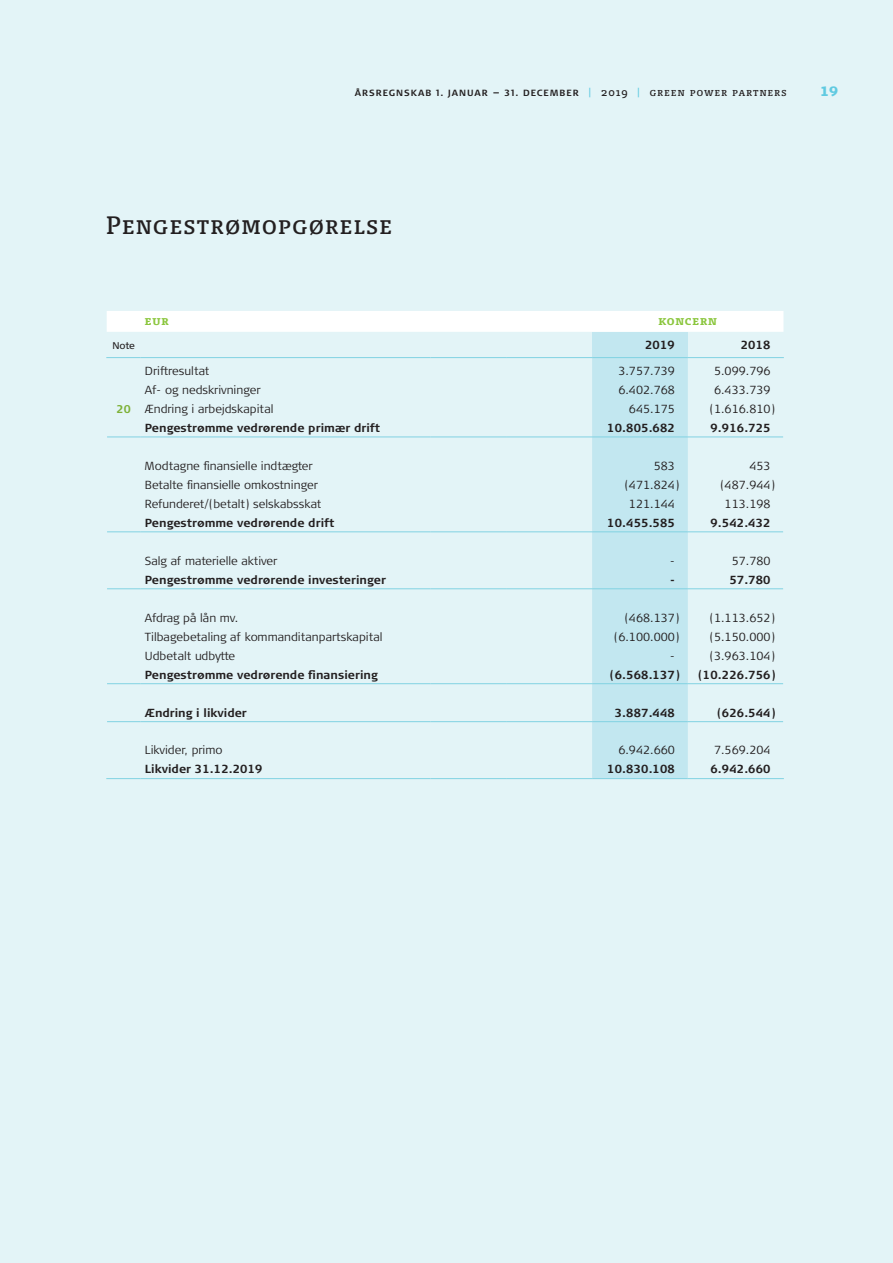
<style>
.page{position:relative;width:893px;height:1263px;background:#e3f4f7}
.page>*{position:absolute;margin:0;border:0;box-sizing:border-box;transform-origin:0 0}
.t1{font:24px "Olsen Regular SC";letter-spacing:.05em;color:#231f20}
.t2{font:900 13.5px "Signa OT";color:#60cae1}
.t3{font:12px "Olsen Bold SC";letter-spacing:.05em;color:#8bc63e}
.t4{font:300 11.7px "Signa OT";color:#231f20}
.t5{font:700 11.7px "Signa OT";color:#231f20}
.t6{font:9.75px "Signa OT";color:#231f20}
.t7{font:700 9px "Signa OT";letter-spacing:.11em;color:#231f20}
.s1{font-family:"Olsen Regular SC";font-weight:400;font-size:10.5px;color:#60cae1}
.s2{font-family:"Olsen Regular SC";font-weight:400;font-size:10.5px}
.s3{font-weight:700;font-size:11.25px;color:#7db137}
</style>
<div class="page">
<div style="left:107px;top:311px;width:676px;height:21px;background:#fff"></div>
<div style="left:592px;top:332px;width:96px;height:26px;background:#c2e7f0"></div>
<div style="left:592px;top:358px;width:96px;height:420px;background:#c2e7f0"></div>
<hr style="left:106px;top:357px;width:35px;height:1px;background:#81d2e2">
<hr style="left:141px;top:357px;width:289px;height:1px;background:#81d2e2">
<hr style="left:430px;top:357px;width:77px;height:1px;background:#81d2e2">
<hr style="left:507px;top:357px;width:85px;height:1px;background:#81d2e2">
<hr style="left:592px;top:357px;width:96px;height:1px;background:#81d2e2">
<hr style="left:688px;top:357px;width:96px;height:1px;background:#81d2e2">
<hr style="left:107px;top:437px;width:34px;height:1px;background:#81d2e2">
<hr style="left:141px;top:437px;width:289px;height:1px;background:#81d2e2">
<hr style="left:430px;top:437px;width:77px;height:1px;background:#81d2e2">
<hr style="left:507px;top:437px;width:85px;height:1px;background:#81d2e2">
<hr style="left:592px;top:437px;width:96px;height:1px;background:#81d2e2">
<hr style="left:688px;top:437px;width:95px;height:1px;background:#81d2e2">
<hr style="left:107px;top:531px;width:34px;height:1px;background:#81d2e2">
<hr style="left:141px;top:531px;width:289px;height:1px;background:#81d2e2">
<hr style="left:430px;top:531px;width:77px;height:1px;background:#81d2e2">
<hr style="left:507px;top:531px;width:85px;height:1px;background:#81d2e2">
<hr style="left:592px;top:531px;width:96px;height:1px;background:#81d2e2">
<hr style="left:688px;top:531px;width:95px;height:1px;background:#81d2e2">
<hr style="left:107px;top:588px;width:34px;height:1px;background:#81d2e2">
<hr style="left:141px;top:588px;width:289px;height:1px;background:#81d2e2">
<hr style="left:430px;top:588px;width:77px;height:1px;background:#81d2e2">
<hr style="left:507px;top:588px;width:85px;height:1px;background:#81d2e2">
<hr style="left:592px;top:588px;width:96px;height:1px;background:#81d2e2">
<hr style="left:688px;top:588px;width:95px;height:1px;background:#81d2e2">
<hr style="left:107px;top:683px;width:34px;height:1px;background:#81d2e2">
<hr style="left:141px;top:683px;width:289px;height:1px;background:#81d2e2">
<hr style="left:430px;top:683px;width:77px;height:1px;background:#81d2e2">
<hr style="left:507px;top:683px;width:85px;height:1px;background:#81d2e2">
<hr style="left:592px;top:683px;width:96px;height:1px;background:#81d2e2">
<hr style="left:688px;top:683px;width:95px;height:1px;background:#81d2e2">
<hr style="left:107px;top:721px;width:34px;height:1px;background:#81d2e2">
<hr style="left:141px;top:721px;width:289px;height:1px;background:#81d2e2">
<hr style="left:430px;top:721px;width:77px;height:1px;background:#81d2e2">
<hr style="left:507px;top:721px;width:85px;height:1px;background:#81d2e2">
<hr style="left:592px;top:721px;width:96px;height:1px;background:#81d2e2">
<hr style="left:688px;top:721px;width:95px;height:1px;background:#81d2e2">
<hr style="left:106px;top:778px;width:35px;height:1px;background:#81d2e2">
<hr style="left:141px;top:778px;width:289px;height:1px;background:#81d2e2">
<hr style="left:430px;top:778px;width:77px;height:1px;background:#81d2e2">
<hr style="left:507px;top:778px;width:85px;height:1px;background:#81d2e2">
<hr style="left:592px;top:778px;width:96px;height:1px;background:#81d2e2">
<hr style="left:688px;top:778px;width:96px;height:1px;background:#81d2e2">
<p class="t7" style="left:355px;top:88px;width:433px">ÅRSREGNSKAB 1. JANUAR — 31. DECEMBER <span class="s1">|</span> <span class="s2">2019</span> <span class="s1">|</span> <span class="s2">green power partners</span></p>
<p class="t2" style="left:820px;top:83px;width:20px">19</p>
<h1 class="t1" style="left:106px;top:209px;width:288px">Pengestrømopgørelse</h1>
<p class="t3" style="left:145px;top:313px;width:26px">eur</p>
<p class="t3" style="left:658px;top:313px;width:60px">koncern</p>
<p class="t6" style="left:112px;top:340px;width:24px">Note</p>
<p class="t5" style="left:645px;top:338px;width:31px">2019</p>
<p class="t5" style="left:741px;top:338px;width:31px">2018</p>
<p class="t4" style="left:145px;top:364px;width:66px">Driftresultat</p>
<p class="t4" style="left:618px;top:364px;width:58px">3.757.739</p>
<p class="t4" style="left:714px;top:364px;width:58px">5.099.796</p>
<p class="t4" style="left:145px;top:383px;width:117px">Af- og nedskrivninger</p>
<p class="t4" style="left:618px;top:383px;width:58px">6.402.768</p>
<p class="t4" style="left:714px;top:383px;width:58px">6.433.739</p>
<p class="t4" style="left:116px;top:402px;width:159px"><span class="s3">20</span> Ændring i arbejdskapital</p>
<p class="t4" style="left:629px;top:402px;width:48px">645.175</p>
<p class="t4" style="left:709px;top:402px;width:67px">(1.616.810)</p>
<p class="t5" style="left:145px;top:421px;width:237px">Pengestrømme vedrørende primær drift</p>
<p class="t5" style="left:607px;top:421px;width:69px">10.805.682</p>
<p class="t5" style="left:710px;top:421px;width:62px">9.916.725</p>
<p class="t4" style="left:145px;top:459px;width:169px">Modtagne finansielle indtægter</p>
<p class="t4" style="left:654px;top:459px;width:23px">583</p>
<p class="t4" style="left:749px;top:459px;width:23px">453</p>
<p class="t4" style="left:145px;top:478px;width:175px">Betalte finansielle omkostninger</p>
<p class="t4" style="left:624px;top:478px;width:57px">(471.824)</p>
<p class="t4" style="left:720px;top:478px;width:57px">(487.944)</p>
<p class="t4" style="left:145px;top:497px;width:178px">Refunderet/(betalt) selskabsskat</p>
<p class="t4" style="left:629px;top:497px;width:48px">121.144</p>
<p class="t4" style="left:725px;top:497px;width:48px">113.198</p>
<p class="t5" style="left:145px;top:516px;width:191px">Pengestrømme vedrørende drift</p>
<p class="t5" style="left:607px;top:516px;width:69px">10.455.585</p>
<p class="t5" style="left:710px;top:516px;width:62px">9.542.432</p>
<p class="t4" style="left:145px;top:554px;width:134px">Salg af materielle aktiver</p>
<p class="t4" style="left:670px;top:554px;width:6px">-</p>
<p class="t4" style="left:732px;top:554px;width:40px">57.780</p>
<p class="t5" style="left:145px;top:573px;width:243px">Pengestrømme vedrørende investeringer</p>
<p class="t5" style="left:670px;top:573px;width:6px">-</p>
<p class="t5" style="left:729px;top:573px;width:43px">57.780</p>
<p class="t4" style="left:145px;top:611px;width:95px">Afdrag på lån mv.</p>
<p class="t4" style="left:624px;top:611px;width:57px">(468.137)</p>
<p class="t4" style="left:709px;top:611px;width:67px">(1.113.652)</p>
<p class="t4" style="left:145px;top:630px;width:239px">Tilbagebetaling af kommanditanpartskapital</p>
<p class="t4" style="left:614px;top:630px;width:67px">(6.100.000)</p>
<p class="t4" style="left:709px;top:630px;width:67px">(5.150.000)</p>
<p class="t4" style="left:145px;top:649px;width:92px">Udbetalt udbytte</p>
<p class="t4" style="left:670px;top:649px;width:6px">-</p>
<p class="t4" style="left:709px;top:649px;width:67px">(3.963.104)</p>
<p class="t5" style="left:145px;top:668px;width:234px">Pengestrømme vedrørende finansiering</p>
<p class="t5" style="left:610px;top:668px;width:72px">(6.568.137)</p>
<p class="t5" style="left:698px;top:668px;width:79px">(10.226.756)</p>
<p class="t5" style="left:145px;top:706px;width:103px">Ændring i likvider</p>
<p class="t5" style="left:615px;top:706px;width:62px">3.887.448</p>
<p class="t5" style="left:717px;top:706px;width:60px">(626.544)</p>
<p class="t4" style="left:145px;top:744px;width:79px">Likvider, primo</p>
<p class="t4" style="left:618px;top:744px;width:58px">6.942.660</p>
<p class="t4" style="left:714px;top:744px;width:58px">7.569.204</p>
<p class="t5" style="left:145px;top:762px;width:119px">Likvider 31.12.2019</p>
<p class="t5" style="left:607px;top:762px;width:69px">10.830.108</p>
<p class="t5" style="left:710px;top:762px;width:62px">6.942.660</p>
</div>
